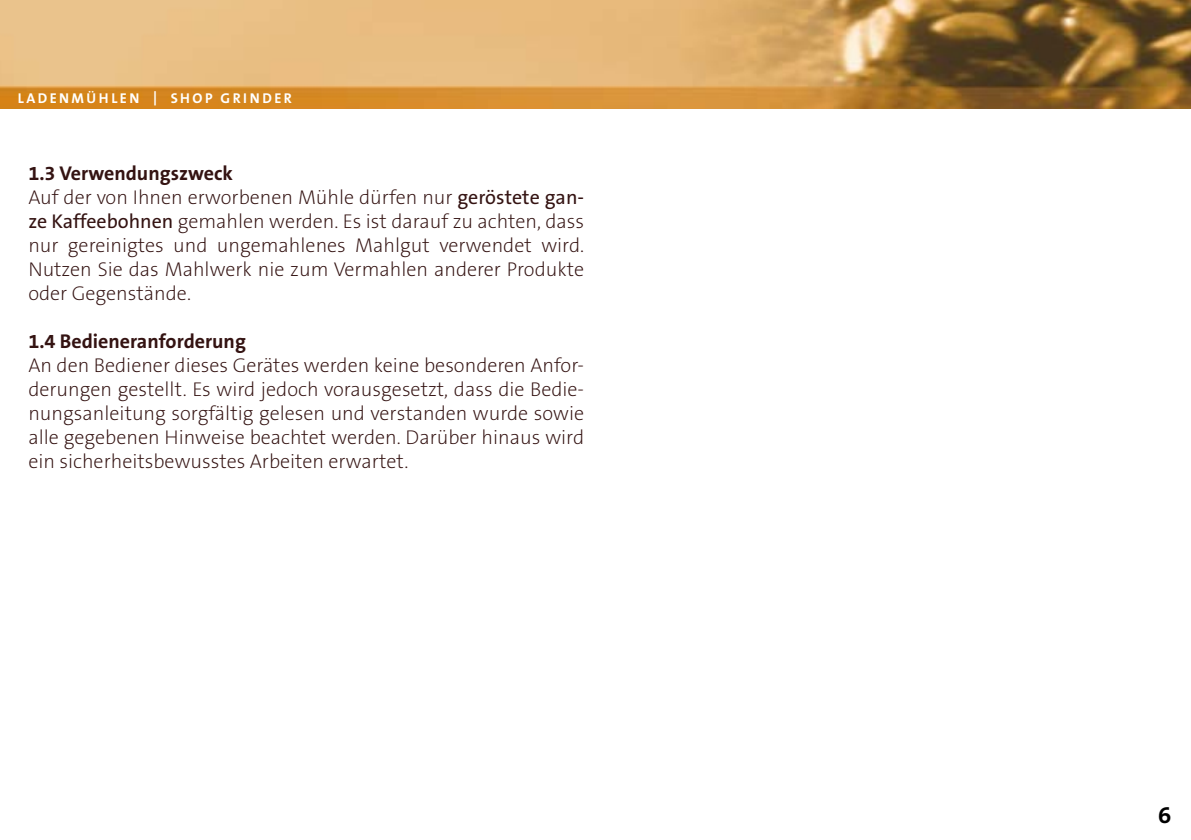
<style>
.page{position:relative;width:1191px;height:840px;background:#fff}
.page>*{position:absolute;margin:0;border:0;box-sizing:border-box;transform-origin:0 0}
.t1{font:700 24px "The Sans B7";color:#000}
.t2{font:200 20px/24px "The Sans B2";color:#341312;text-align:justify}
.t3{font:700 20px "The Sans B7";color:#341312}
.t4{font:700 14.2px "The Sans B7";letter-spacing:.17em;color:#fff}
.s1{font-family:"The Sans B5 Plain";font-weight:400}
</style>
<div class="page">
<img style="left:0;top:0;width:1191px;height:108px">
<p class="t4" style="left:18px;top:91px;width:276px">LADENMÜHLEN | SHOP GRINDER</p>
<p class="t3" style="left:28px;top:162px;width:206px">1.3 Verwendungszweck</p>
<p class="t2" style="left:28px;top:186px;width:557px">Auf der von Ihnen erworbenen Mühle dürfen nur <span class="s1">geröstete gan&shy;ze Kaffeebohnen</span> gemahlen werden. Es ist darauf zu achten, dass nur gereinigtes und ungemahlenes Mahlgut verwendet wird.<br>Nutzen Sie das Mahlwerk nie zum Vermahlen anderer Produkte oder Gegenstände.</p>
<p class="t3" style="left:28px;top:330px;width:219px">1.4 Bedieneranforderung</p>
<p class="t2" style="left:28px;top:354px;width:557px">An den Bediener dieses Gerätes werden keine besonderen Anfor&shy;derungen gestellt. Es wird jedoch vorausgesetzt, dass die Bedie&shy;nungsanleitung sorgfältig gelesen und verstanden wurde sowie alle gegebenen Hinweise beachtet werden. Darüber hinaus wird ein sicherheitsbewusstes Arbeiten erwartet.</p>
<p class="t1" style="left:1158px;top:802px;width:15px">6</p>
</div>
